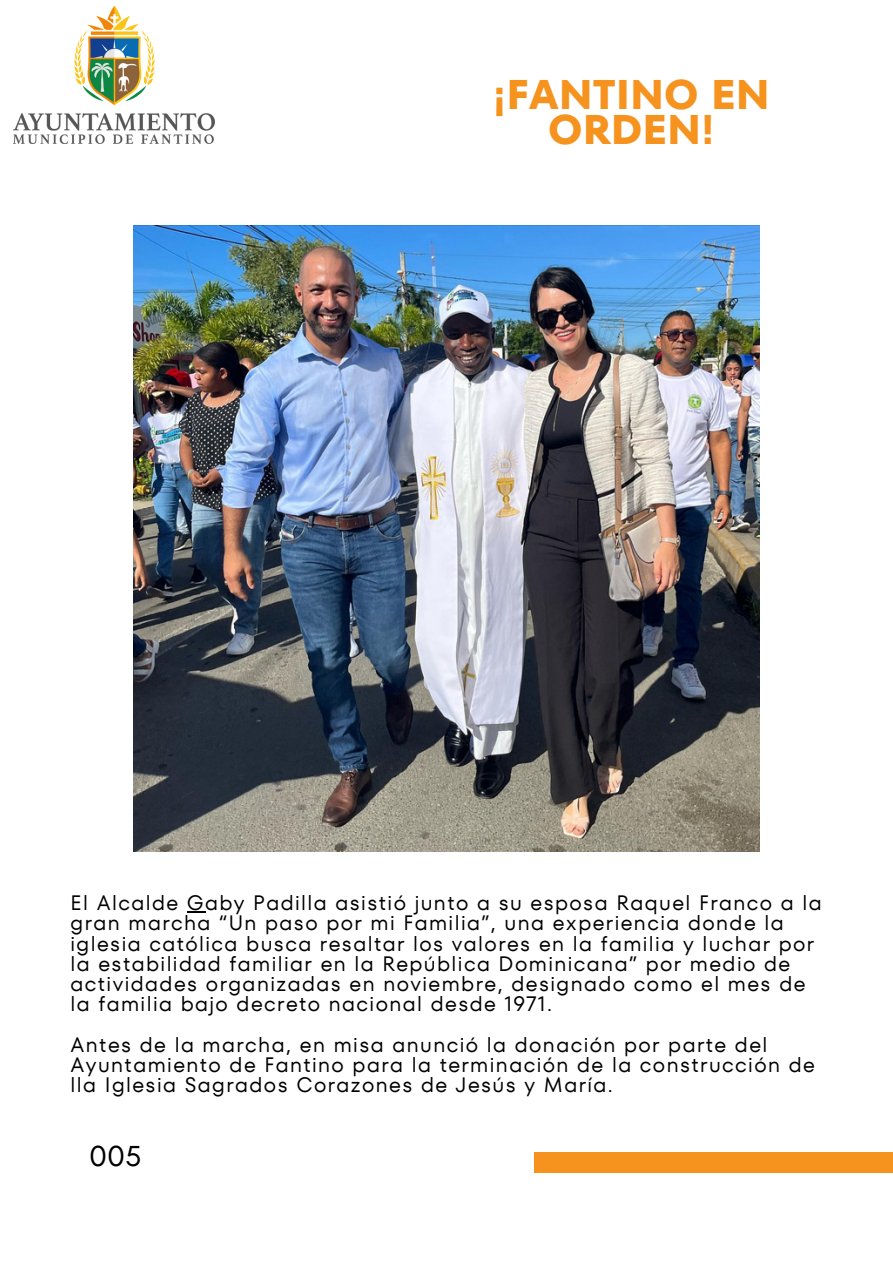
<style>
.page{position:relative;width:893px;height:1264px;background:#fff}
.page>*{position:absolute;margin:0;border:0;box-sizing:border-box;transform-origin:0 0}
.t1{font:700 41.25px/34.8px "TT Fors";color:#f6921e;text-align:center}
.t2{font:28.5px "TT Fors";color:#000}
.t3{font:20.85px/20.2px "TT Fors";letter-spacing:.07em;color:#000}
</style>
<div class="page">
<div style="left:534px;top:1152px;width:358px;height:21px;background:#f6921e"></div>
<img style="left:14px;top:6px;width:201px;height:138px">
<img style="left:133px;top:225px;width:626px;height:626px">
<svg style="left:187px;top:911px;width:18px;height:1px"></svg>
<p class="t1" style="left:493px;top:77px;width:278px">¡FANTINO EN<br>ORDEN!</p>
<p class="t3" style="left:70px;top:892px;width:752px">El Alcalde Gaby Padilla asistió junto a su esposa Raquel Franco a la gran marcha “Un paso por mi Familia”, una experiencia donde la iglesia católica busca resaltar los valores en la familia y luchar por la estabilidad familiar en la República Dominicana” por medio de actividades organizadas en noviembre, designado como el mes de la familia bajo decreto nacional desde 1971.</p>
<p class="t3" style="left:70px;top:1034px;width:745px">Antes de la marcha, en misa anunció la donación por parte del<br>Ayuntamiento de Fantino para la terminación de la construcción de lla Iglesia Sagrados Corazones de Jesús y María.</p>
<p class="t2" style="left:89px;top:1136px;width:54px">005</p>
</div>
